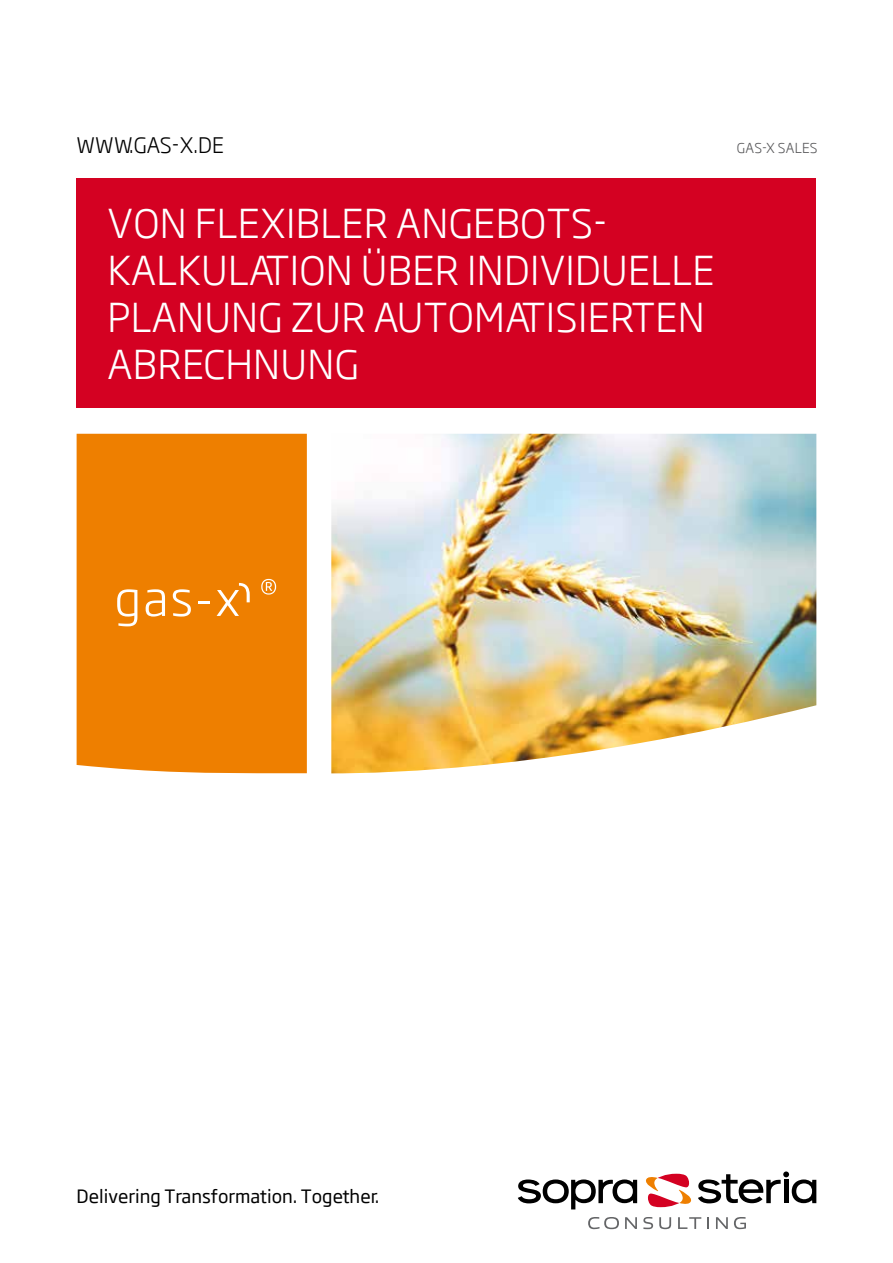
<style>
.page{position:relative;width:893px;height:1263px;background:#fff}
.page>*{position:absolute;margin:0;border:0;box-sizing:border-box;transform-origin:0 0}
.t1{font:300 39px/46.8px "Soho Gothic Pro";letter-spacing:.005em;color:#fff}
.t2{font:300 21px "Soho Gothic Pro";letter-spacing:.005em;color:#000}
.t3{font:18px "Soho Gothic Pro";color:#000}
.t4{font:300 13.5px "Soho Gothic Pro";letter-spacing:.02em;color:#58585a}
</style>
<div class="page">
<svg style="left:588px;top:1217px;width:31px;height:12px"></svg>
<svg style="left:625px;top:1217px;width:12px;height:12px"></svg>
<svg style="left:643px;top:1217px;width:10px;height:12px"></svg>
<svg style="left:659px;top:1217px;width:12px;height:12px"></svg>
<svg style="left:678px;top:1217px;width:23px;height:12px"></svg>
<svg style="left:707px;top:1217px;width:2px;height:12px"></svg>
<svg style="left:716px;top:1217px;width:12px;height:12px"></svg>
<svg style="left:734px;top:1217px;width:12px;height:12px"></svg>
<svg style="left:698px;top:1171px;width:118px;height:32px"></svg>
<svg style="left:518px;top:1179px;width:119px;height:30px"></svg>
<svg style="left:646px;top:1174px;width:46px;height:33px"></svg>
<img style="left:331px;top:434px;width:485px;height:339px">
<div style="left:77px;top:179px;width:739px;height:229px;background:#d40122"></div>
<div style="left:77px;top:434px;width:230px;height:339px;background:#ee7f00"></div>
<svg style="left:117px;top:589px;width:20px;height:37px"></svg>
<svg style="left:146px;top:589px;width:19px;height:27px"></svg>
<svg style="left:173px;top:589px;width:18px;height:27px"></svg>
<svg style="left:198px;top:601px;width:12px;height:2px"></svg>
<svg style="left:261px;top:579px;width:15px;height:16px"></svg>
<svg style="left:217px;top:583px;width:33px;height:33px"></svg>
<p class="t2" style="left:77px;top:128px;width:149px">WWW.GAS-X.DE</p>
<p class="t4" style="left:737px;top:138px;width:82px">GAS-X SALES</p>
<p class="t1" style="left:107px;top:198px;width:609px">VON FLEXIBLER ANGEBOTS-<br>KALKULATION ÜBER INDIVIDUELLE<br>PLANUNG ZUR AUTOMATISIERTEN<br>ABRECHNUNG</p>
<p class="t3" style="left:77px;top:1183px;width:304px">Delivering Transformation. Together.</p>
</div>
